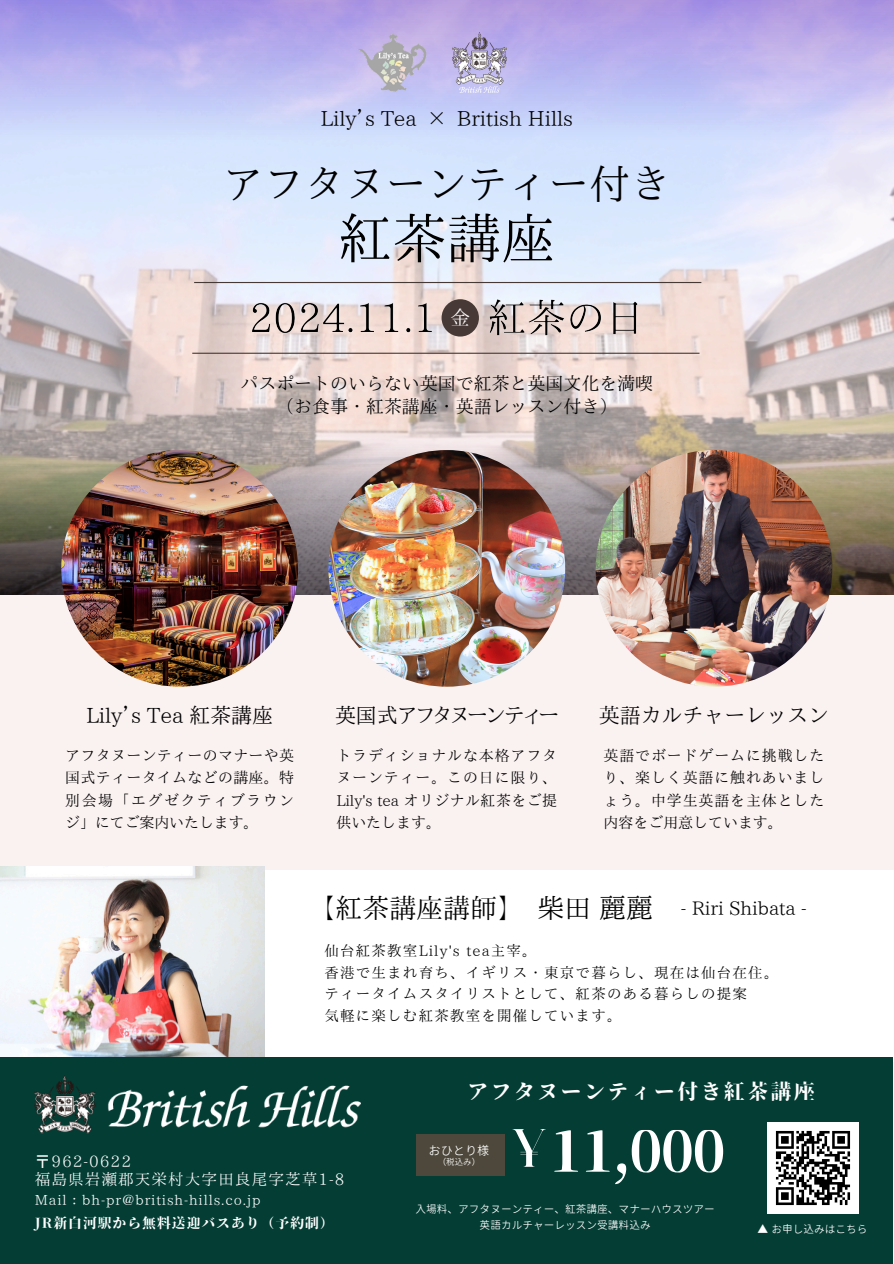
<style>
.page{position:relative;width:894px;height:1264px;background:#fff}
.page>*{position:absolute;margin:0;border:0;box-sizing:border-box;transform-origin:0 0}
.t1{font:56.4px "Soukou Mincho";color:#fff}
.t2{font:54.15px "IP Aex Mincho";color:#000}
.t3{font:53.7px "Coterie";color:#fff}
.t4{font:40.65px "IP Aex Mincho";color:#000}
.t5{font:27px "IP Aex Mincho";color:#000}
.t6{font:21px "Aozora Mincho";color:#000}
.t7{font:21px "IP Aex Mincho";color:#000}
.t8{font:20.7px "Aozora Mincho";color:#000}
.t9{font:20.7px "Soukou Mincho";letter-spacing:.125em;color:#fff}
.t10{font:19.95px "IP Aex Mincho";color:#fff}
.t11{font:18.75px "IP Aex Mincho";color:#000}
.t12{font:18px/23.7px "IP Aex Mincho";color:#000;text-align:center}
.t13{font:15.6px/18.1px "IP Aex Mincho";letter-spacing:.065em;color:#fff}
.t14{font:15px/22.5px "IP Aex Mincho";letter-spacing:.06em;color:#000;text-align:justify}
.t15{font:14.4px/21.3px "IP Aex Mincho";letter-spacing:.085em;color:#000}
.t16{font:13.95px "IP Aex Mincho";letter-spacing:.065em;color:#fff}
.t17{font:13.95px "Soukou Mincho";letter-spacing:.065em;color:#fff}
.t18{font:12.15px "Glow Sans J";color:#fff}
.t19{font:10.65px "Glow Sans J";color:#fff}
.t20{font:8.55px "Glow Sans J";color:#fff}
</style>
<div class="page">
<div style="left:0;top:0;width:893px;height:1263px;background:#faf1f1"></div>
<svg style="left:0;top:0;width:893px;height:594px;background:#cac6d9"></svg>
<img style="left:242px;top:287px;width:405px;height:54px">
<div style="left:441px;top:299px;width:38px;height:37px;background:#473935;border-radius:50%"></div>
<hr style="left:194px;top:282px;width:507px;height:1px;background:#473935">
<hr style="left:192px;top:353px;width:507px;height:1px;background:#473935">
<img style="left:61px;top:450px;width:237px;height:236px;border-radius:50%">
<img style="left:328px;top:450px;width:237px;height:236px;border-radius:50%">
<img style="left:595px;top:450px;width:237px;height:236px;border-radius:50%">
<div style="left:0;top:870px;width:893px;height:191px;background:#fff"></div>
<div style="left:0;top:1056px;width:893px;height:207px;background:#033d34"></div>
<img style="left:0;top:866px;width:264px;height:190px">
<img style="left:353px;top:33px;width:76px;height:60px">
<img style="left:452px;top:33px;width:54px;height:60px">
<img style="left:767px;top:1122px;width:91px;height:91px">
<div style="left:416px;top:1133px;width:88px;height:42px;background:#4d483b"></div>
<img style="left:35px;top:1075px;width:325px;height:58px">
<h6 class="t8" style="left:320px;top:108px;width:254px">Lily’s Tea × British Hills</h6>
<h6 class="t4" style="left:223px;top:163px;width:449px">アフタヌーンティー付き</h6>
<h6 class="t2" style="left:338px;top:211px;width:218px">紅茶講座</h6>
<p class="t10" style="left:450px;top:307px;width:20px">金</p>
<p class="t12" style="left:240px;top:371px;width:414px">パスポートのいらない英国で紅茶と英国文化を満喫（お食事・紅茶講座・英語レッスン付き）</p>
<p class="t6" style="left:86px;top:704px;width:188px">Lily’s Tea 紅茶講座</p>
<h6 class="t14" style="left:65px;top:743px;width:230px">アフタヌーンティーのマナーや英国式ティータイムなどの講座。特別会場「エグゼクティブラウンジ」にてご案内いたします。</h6>
<p class="t6" style="left:335px;top:704px;width:225px">英国式アフタヌーンティー</p>
<p class="t14" style="left:336px;top:743px;width:222px">トラディショナルな本格アフタヌーンティー。この日に限り、Lily's tea オリジナル紅茶をご提供いたします。</p>
<h4 class="t7" style="left:598px;top:704px;width:232px">英語カルチャーレッスン</h4>
<h1 class="t14" style="left:603px;top:743px;width:222px">英語でボードゲームに挑戦したり、楽しく英語に触れあいましょう。中学生英語を主体とした内容をご用意しています。</h1>
<p class="t5" style="left:308px;top:894px;width:346px">【紅茶講座講師】柴田麗麗</p>
<p class="t11" style="left:680px;top:898px;width:127px">- Riri Shibata -</p>
<p class="t15" style="left:324px;top:940px;width:455px">仙台紅茶教室Lily's tea主宰。<br>香港で生まれ育ち、イギリス・東京で暮らし、現在は仙台在住。ティータイムスタイリストとして、紅茶のある暮らしの提案<br>気軽に楽しむ紅茶教室を開催しています。</p>
<h6 class="t9" style="left:467px;top:1081px;width:349px">アフタヌーンティー付き紅茶講座</h6>
<p class="t3" style="left:510px;top:1125px;width:39px">¥</p>
<h4 class="t1" style="left:549px;top:1122px;width:178px">11,000</h4>
<h4 class="t18" style="left:428px;top:1140px;width:62px">おひとり様</h4>
<h4 class="t20" style="left:437px;top:1154px;width:44px">（税込み）</h4>
<p class="t13" style="left:35px;top:1152px;width:311px">〒962-0622<br>福島県岩瀬郡天栄村大字田良尾字芝草1-8</p>
<p class="t16" style="left:35px;top:1192px;width:227px">Mail：bh-pr@british-hills.co.jp</p>
<p class="t17" style="left:35px;top:1215px;width:300px">JR新白河駅から無料送迎バスあり（予約制）</p>
<p class="t19" style="left:757px;top:1220px;width:112px">▲ お申し込みはこちら</p>
<h3 class="t19" style="left:415px;top:1200px;width:301px">入場料、アフタヌーンティー、紅茶講座、マナーハウスツアー</h3>
<h5 class="t19" style="left:479px;top:1216px;width:172px">英語カルチャーレッスン受講料込み</h5>
</div>
